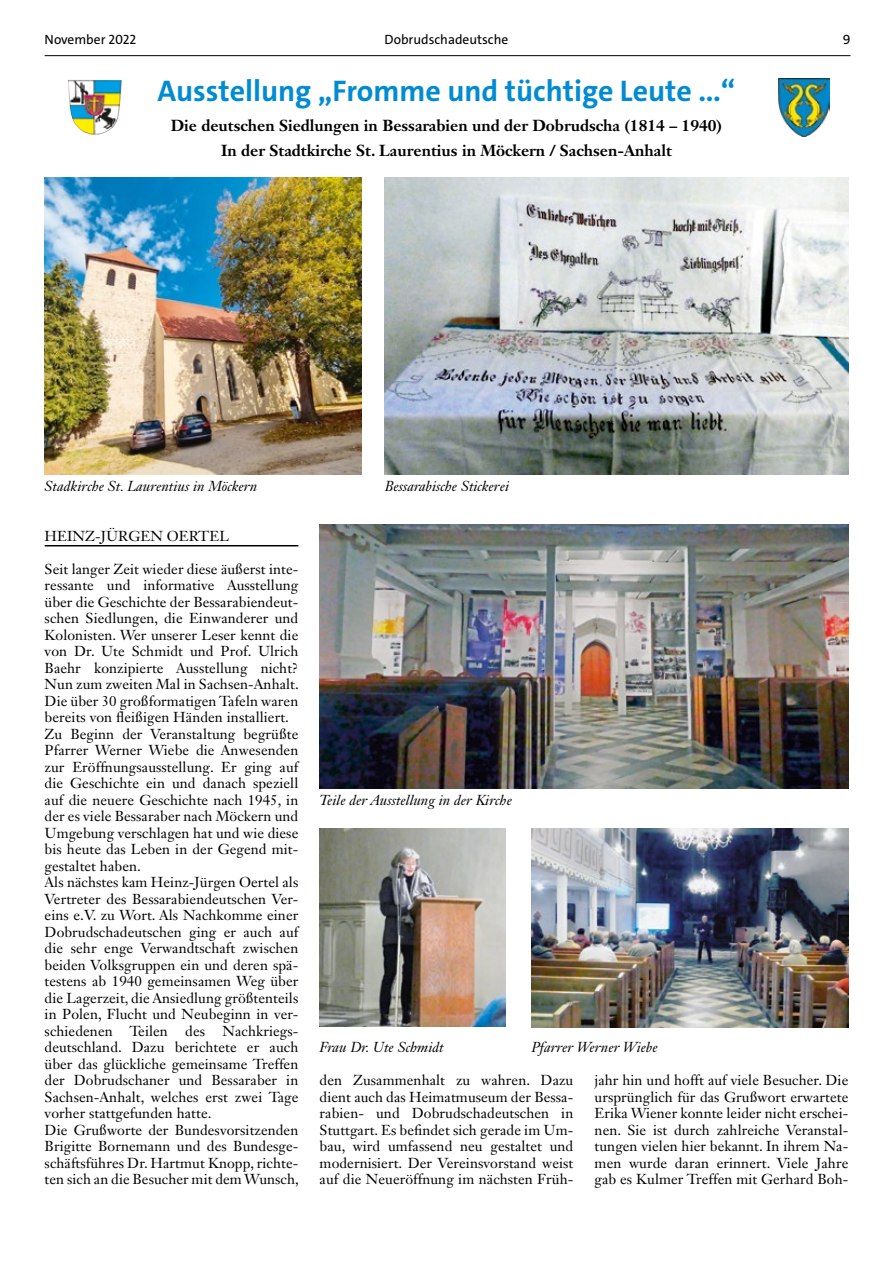
<style>
.page{position:relative;width:893px;height:1263px;background:#fff}
.page>*{position:absolute;margin:0;border:0;box-sizing:border-box;transform-origin:0 0}
.t1{font:700 30px "The Sans";color:#008bd2}
.t2{font:700 15.75px/25.5px "Janson Text LT Std";color:#000;text-align:center}
.t3{font:14.25px/16.5px "Janson Text LT Std";letter-spacing:.005em;color:#000;text-align:justify}
.t4{font:italic 14.25px "Janson Text LT Std";letter-spacing:.005em;color:#000}
.t5{font:13.5px "The Sans";color:#000}
</style>
<div class="page">
<hr style="left:45px;top:55px;width:805px;height:1px;background:#000">
<img style="left:68px;top:80px;width:54px;height:55px">
<img style="left:778px;top:79px;width:51px;height:57px">
<hr style="left:45px;top:545px;width:253px;height:1px;background:#000">
<img style="left:45px;top:178px;width:316px;height:297px">
<img style="left:320px;top:524px;width:528px;height:264px">
<img style="left:319px;top:828px;width:187px;height:198px">
<img style="left:531px;top:828px;width:317px;height:200px">
<img style="left:384px;top:178px;width:464px;height:297px">
<p class="t5" style="left:45px;top:31px;width:93px">November 2022</p>
<p class="t5" style="left:385px;top:31px;width:125px">Dobrudschadeutsche</p>
<p class="t5" style="left:843px;top:31px;width:9px">9</p>
<h1 class="t1" style="left:158px;top:71px;width:579px">Ausstellung „Fromme und tüchtige Leute ...“</h1>
<p class="t2" style="left:171px;top:112px;width:553px">Die deutschen Siedlungen in Bessarabien und der Dobrudscha (1814 – 1940)<br>In der Stadtkirche St. Laurentius in Möckern / Sachsen-Anhalt</p>
<p class="t4" style="left:45px;top:477px;width:214px">Stadkirche St. Laurentius in Möckern</p>
<p class="t3" style="left:45px;top:527px;width:186px">HEINZ-JÜRGEN OERTEL</p>
<p class="t3" style="left:45px;top:560px;width:256px;text-align:left">Seit langer Zeit wieder diese äußerst inte&shy;ressante und informative Ausstellung über die Geschichte der Bessarabiendeut&shy;schen Siedlungen, die Einwanderer und Kolonisten. Wer unserer Leser kennt die von Dr. Ute Schmidt und Prof. Ulrich Baehr konzipierte Ausstellung nicht?<br>Nun zum zweiten Mal in Sachsen-Anhalt.<br>Die über 30 großformatigen Tafeln waren bereits von fleißigen Händen installiert.<br>Zu Beginn der Veranstaltung begrüßte Pfarrer Werner Wiebe die Anwesenden zur Eröffnungsausstellung. Er ging auf die Geschichte ein und danach speziell auf die neuere Geschichte nach 1945, in der es viele Bessaraber nach Möckern und Umgebung verschlagen hat und wie diese bis heute das Leben in der Gegend mit&shy;gestaltet haben.<br>Als nächstes kam Heinz-Jürgen Oertel als Vertreter des Bessarabiendeutschen Ver&shy;eins e.V. zu Wort. Als Nachkomme einer Dobrudschadeutschen ging er auch auf die sehr enge Verwandtschaft zwischen beiden Volksgruppen ein und deren spä&shy;testens ab 1940 gemeinsamen Weg über die Lagerzeit, die Ansiedlung größtenteils in Polen, Flucht und Neubeginn in ver&shy;schiedenen Teilen des Nachkriegs&shy;deutschland. Dazu berichtete er auch über das glückliche gemeinsame Treffen der Dobrudschaner und Bessaraber in Sachsen-Anhalt, welches erst zwei Tage vorher stattgefunden hatte.<br>Die Grußworte der Bundesvorsitzenden Brigitte Bornemann und des Bundesge&shy;schäftsführes Dr. Hartmut Knopp, richte&shy;ten sich an die Besucher mit dem Wunsch,</p>
<p class="t4" style="left:385px;top:477px;width:126px">Bessarabische Stickerei</p>
<p class="t4" style="left:320px;top:791px;width:194px">Teile der Ausstellung in der Kirche</p>
<p class="t4" style="left:319px;top:1038px;width:126px">Frau Dr. Ute Schmidt</p>
<p class="t4" style="left:531px;top:1038px;width:128px">Pfarrer Werner Wiebe</p>
<p class="t3" style="left:320px;top:1072px;width:255px">den Zusammenhalt zu wahren. Dazu dient auch das Heimatmuseum der Bessa&shy;rabien- und Dobrudschadeutschen in Stuttgart. Es befindet sich gerade im Um&shy;bau, wird umfassend neu gestaltet und modernisiert. Der Vereinsvorstand weist auf die Neueröffnung im nächsten Früh-</p>
<p class="t3" style="left:595px;top:1072px;width:255px">jahr hin und hofft auf viele Besucher. Die ursprünglich für das Grußwort erwartete Erika Wiener konnte leider nicht erschei&shy;nen. Sie ist durch zahlreiche Veranstal&shy;tungen vielen hier bekannt. In ihrem Na&shy;men wurde daran erinnert. Viele Jahre gab es Kulmer Treffen mit Gerhard Boh-</p>
</div>
